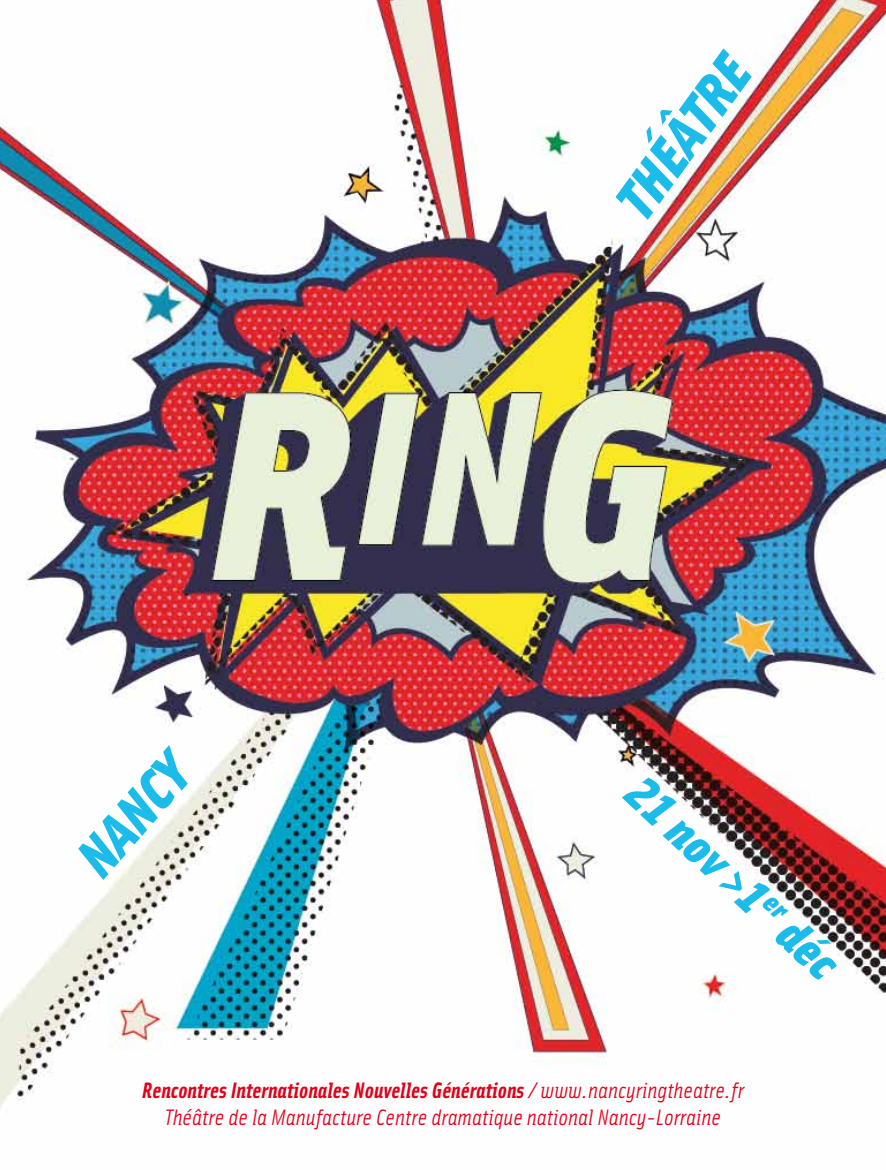
<style>
.page{position:relative;width:886px;height:1170px;background:#fff}
.page>*{position:absolute;margin:0;border:0;box-sizing:border-box;transform-origin:0 0}
.t1{font:italic 57.25px "Solex Black Lining";color:#1bbbea}
.t2{font:italic 57.12px "Solex Black Lining";color:#1bbbea}
.t3{font:italic 49.38px "Solex Black Lining";color:#1bbbea}
.t4{font:italic 22.38px "Solex Bold Lining";color:#e2001a}
.t5{font:italic 22.38px "Solex";color:#e2001a}
.s1{font-family:"Solex"}
</style>
<div class="page">
<img style="left:0;top:0;width:886px;height:1107px">
<h1 class="t1" style="left:58px;top:841px;width:141px;rotate:-49deg">nancy</h1>
<h2 class="t2" style="left:597px;top:188px;width:188px;rotate:-54deg">théâtre</h2>
<h3 class="t3" style="left:657px;top:759px;width:276px;rotate:43deg">21 nov &gt;1<sup>er</sup> déc</h3>
<p class="t4" style="left:142px;top:1075px;width:604px">Rencontres Internationales Nouvelles Générations / <span class="s1">www.nancyringtheatre.fr</span></p>
<p class="t5" style="left:165px;top:1102px;width:558px">Théâtre de la Manufacture Centre dramatique national Nancy-Lorraine</p>
</div>
